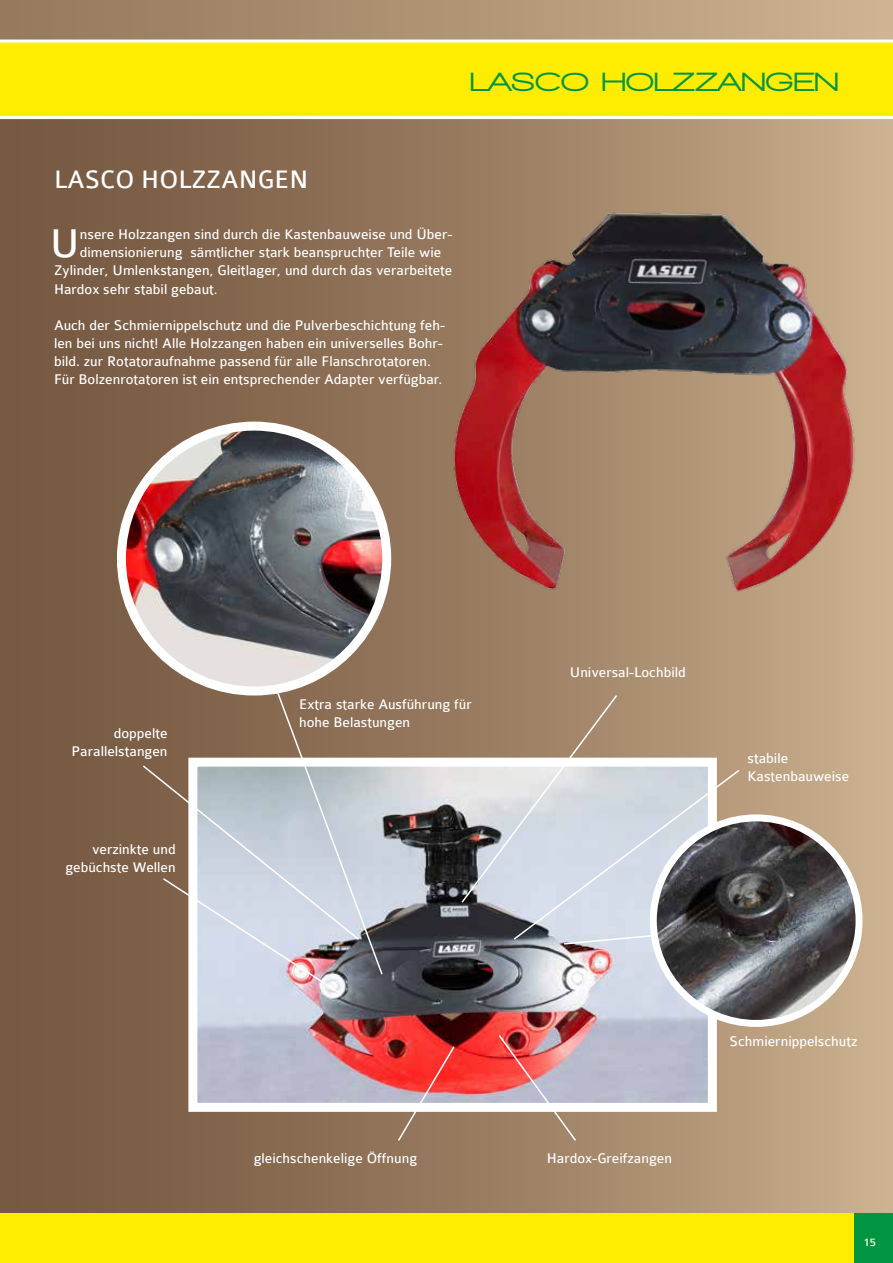
<style>
.page{position:relative;width:893px;height:1263px;background:#fff}
.page>*{position:absolute;margin:0;border:0;box-sizing:border-box;transform-origin:0 0}
.t1{font:42.75px "Colaborate";color:#fff}
.t2{font:900 27px "Walkway Expand";color:#009641}
.t3{font:27px "Colaborate";color:#fff}
.t4{font:15px/18px "Colaborate";color:#fff}
.t5{font:12px "Colaborate";color:#fff}
</style>
<div class="page">
<div style="left:0;top:0;width:893px;height:1263px;background:linear-gradient(to right,#6f513b,#c6ab8a)"></div>
<div style="left:0;top:1213px;width:893px;height:50px;background:#ffed00"></div>
<div style="left:0;top:0;width:893px;height:64px;background:linear-gradient(to right,#94775c,#cdb291)"></div>
<svg style="left:0;top:40px;width:893px;height:79px;background:#fe1"></svg>
<div style="left:855px;top:1213px;width:38px;height:50px;background:#009641"></div>
<img style="left:198px;top:768px;width:509px;height:334px">
<div style="left:188px;top:758px;width:529px;height:354px;border:9px solid #fff"></div>
<img style="left:339px;top:196px;width:554px;height:412px">
<img style="left:121px;top:426px;width:266px;height:265px;border-radius:133px">
<div style="left:117px;top:422px;width:274px;height:273px;border:9px solid #fff;border-radius:50%"></div>
<img style="left:653px;top:818px;width:206px;height:205px;border-radius:103px">
<div style="left:650px;top:814px;width:212px;height:213px;border:7px solid #fff;border-radius:50%"></div>
<svg style="left:460px;top:693px;width:281px;height:252px;background:#b0aba8"></svg>
<img style="left:497px;top:1033px;width:81px;height:109px">
<svg style="left:396px;top:1045px;width:60px;height:97px;background:#d16d65"></svg>
<svg style="left:141px;top:687px;width:243px;height:307px;background:#ada4a0"></svg>
<h2 class="t2" style="left:470px;top:67px;width:371px">LASCO HOLZZANGEN</h2>
<h2 class="t3" style="left:54px;top:165px;width:256px">LASCO HOLZZANGEN</h2>
<h1 class="t1" style="left:50px;top:222px;width:32px">U</h1>
<p class="t4" style="left:80px;top:226px;width:374px">nsere Holzzangen sind durch die Kastenbauweise und Über-</p>
<p class="t4" style="left:80px;top:244px;width:363px">dimensionierung sämtlicher stark beanspruchter Teile wie</p>
<p class="t4" style="left:54px;top:262px;width:400px">Zylinder, Umlenkstangen, Gleitlager, und durch das verarbeitete</p>
<p class="t4" style="left:54px;top:280px;width:165px">Hardox sehr stabil gebaut.</p>
<p class="t4" style="left:54px;top:316px;width:393px">Auch der Schmiernippelschutz und die Pulverbeschichtung feh&shy;len bei uns nicht! Alle Holzzangen haben ein universelles Bohr&shy;bild. zur Rotatoraufnahme passend für alle Flanschrotatoren.<br>Für Bolzenrotatoren ist ein entsprechender Adapter verfügbar.</p>
<p class="t4" style="left:570px;top:663px;width:118px">Universal-Lochbild</p>
<p class="t4" style="left:72px;top:724px;width:98px;text-align:right">doppelte<br>Parallelstangen</p>
<p class="t4" style="left:65px;top:840px;width:112px;text-align:right">verzinkte und gebüchste Wellen</p>
<p class="t4" style="left:299px;top:695px;width:174px">Extra starke Ausführung für hohe Belastungen</p>
<p class="t4" style="left:748px;top:749px;width:103px">stabile<br>Kastenbauweise</p>
<p class="t4" style="left:254px;top:1149px;width:165px">gleichschenkelige Öffnung</p>
<p class="t4" style="left:547px;top:1149px;width:127px">Hardox-Greifzangen</p>
<p class="t4" style="left:729px;top:1033px;width:129px">Schmiernippelschutz</p>
<p class="t5" style="left:864px;top:1236px;width:14px">15</p>
</div>
